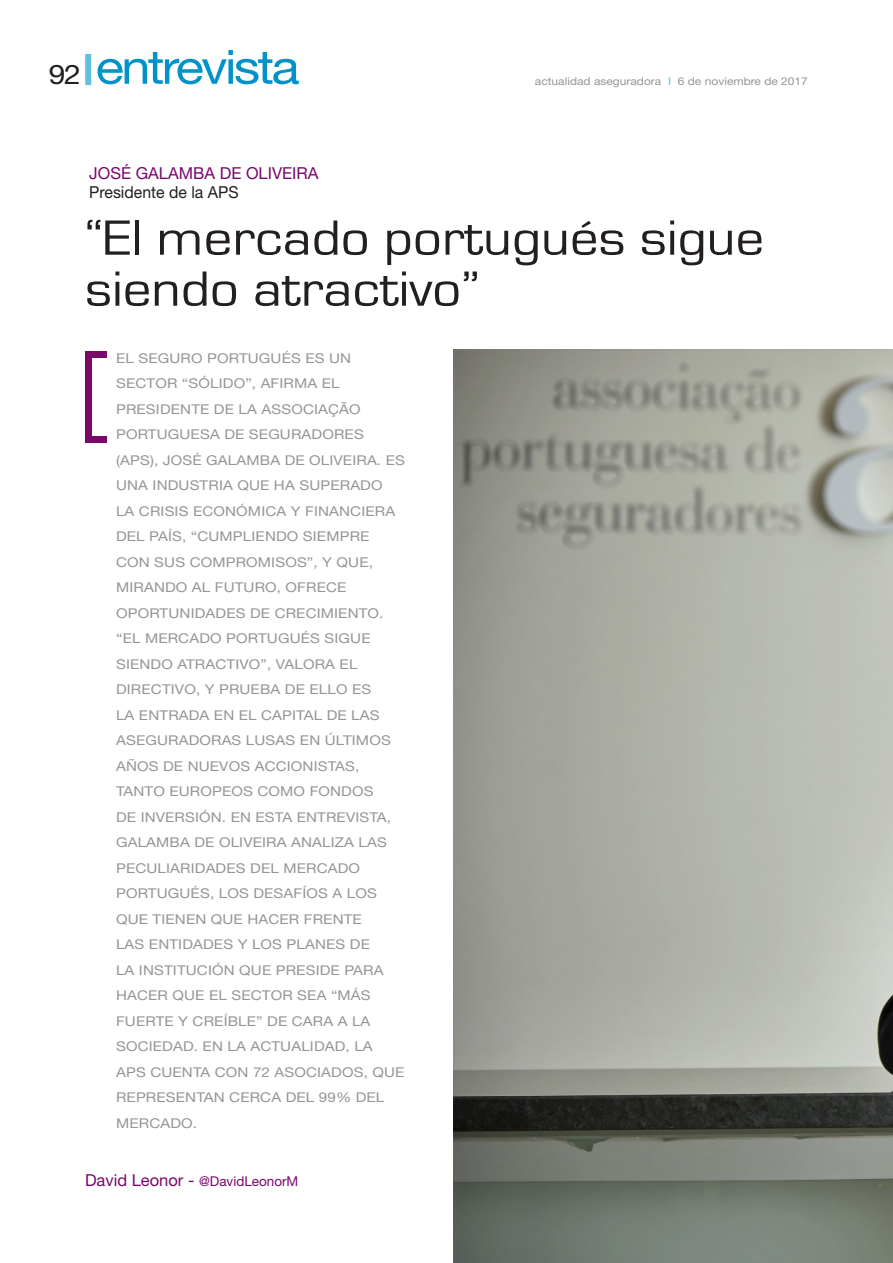
<style>
.page{position:relative;width:893px;height:1263px;background:#fff}
.page>*{position:absolute;margin:0;border:0;box-sizing:border-box;transform-origin:0 0}
.Titular_1_AA{font:51.3px/51px "Eurostile";color:#231f20;scale:1.11 1}
.t1{font:47.25px "Helvetica Neue LT Std";letter-spacing:-.05em;color:#0092c8;scale:1.11 1}
.Cargo_Subtítulo_AA{font:16.5px "Helvetica Neue LT Std";color:#7a0869}
.Cargo_Subtítulo_AA-2{font:16.5px "Helvetica Neue LT Std";color:#231f20;scale:.96 1}
.Entradilla_AA{font:13.5px/25.5px "Helvetica Neue LT Std";letter-spacing:.01em;color:#939598;scale:1.12 1}
.Firma_artículos_AA{font:13.5px "Helvetica Neue LT Std";color:#7a0869}
.t2{font:10.8px "Helvetica Neue LT Std";color:#939598;scale:1.11 1}
.s1{font-size:27px;color:#231f20}
.s2{color:#62bde0}
.s3{font-size:16.5px}
</style>
<div class="page">
<div style="left:85px;top:54px;width:6px;height:31px;background:#62bde0"></div>
<div style="left:85px;top:353px;width:6px;height:86px;background:#7a0869"></div>
<div style="left:85px;top:351px;width:21px;height:7px;background:#7a0869"></div>
<div style="left:85px;top:436px;width:21px;height:6px;background:#7a0869"></div>
<img style="left:454px;top:350px;width:439px;height:913px">
<p class="t1" style="left:49px;top:39px;width:227px"><span class="s1">92</span> entrevista</p>
<p class="t2" style="left:535px;top:74px;width:247px">actualidad aseguradora <span class="s2">I</span> 6 de noviembre de 2017</p>
<p class="Cargo_Subtítulo_AA" style="left:89px;top:163px;width:231px">JOSÉ GALAMBA DE OLIVEIRA</p>
<p class="Cargo_Subtítulo_AA-2" style="left:89px;top:182px;width:157px">Presidente de la APS</p>
<p class="Titular_1_AA" style="left:85px;top:213px;width:613px">“El mercado portugués sigue siendo atractivo”</p>
<p class="Entradilla_AA" style="left:116px;top:345px;width:259px">EL SEGURO PORTUGUÉS ES UN<br>SECTOR “SÓLIDO”, AFIRMA EL<br>PRESIDENTE DE LA ASSOCIAÇÃO<br>PORTUGUESA DE SEGURADORES (APS), JOSÉ GALAMBA DE OLIVEIRA. ES<br>UNA INDUSTRIA QUE HA SUPERADO<br>LA CRISIS ECONÓMICA Y FINANCIERA<br>DEL PAÍS, “CUMPLIENDO SIEMPRE<br>CON SUS COMPROMISOS”, Y QUE,<br>MIRANDO AL FUTURO, OFRECE<br>OPORTUNIDADES DE CRECIMIENTO. “EL MERCADO PORTUGUÉS SIGUE<br>SIENDO ATRACTIVO”, VALORA EL<br>DIRECTIVO, Y PRUEBA DE ELLO ES<br>LA ENTRADA EN EL CAPITAL DE LAS<br>ASEGURADORAS LUSAS EN ÚLTIMOS<br>AÑOS DE NUEVOS ACCIONISTAS,<br>TANTO EUROPEOS COMO FONDOS<br>DE INVERSIÓN. EN ESTA ENTREVISTA,<br>GALAMBA DE OLIVEIRA ANALIZA LAS<br>PECULIARIDADES DEL MERCADO<br>PORTUGUÉS, LOS DESAFÍOS A LOS<br>QUE TIENEN QUE HACER FRENTE<br>LAS ENTIDADES Y LOS PLANES DE<br>LA INSTITUCIÓN QUE PRESIDE PARA<br>HACER QUE EL SECTOR SEA “MÁS<br>FUERTE Y CREÍBLE” DE CARA A LA<br>SOCIEDAD. EN LA ACTUALIDAD, LA<br>APS CUENTA CON 72 ASOCIADOS, QUE<br>REPRESENTAN CERCA DEL 99% DEL<br>MERCADO.</p>
<p class="Firma_artículos_AA" style="left:85px;top:1173px;width:215px"><span class="s3">David Leonor -</span> @DavidLeonorM</p>
</div>
